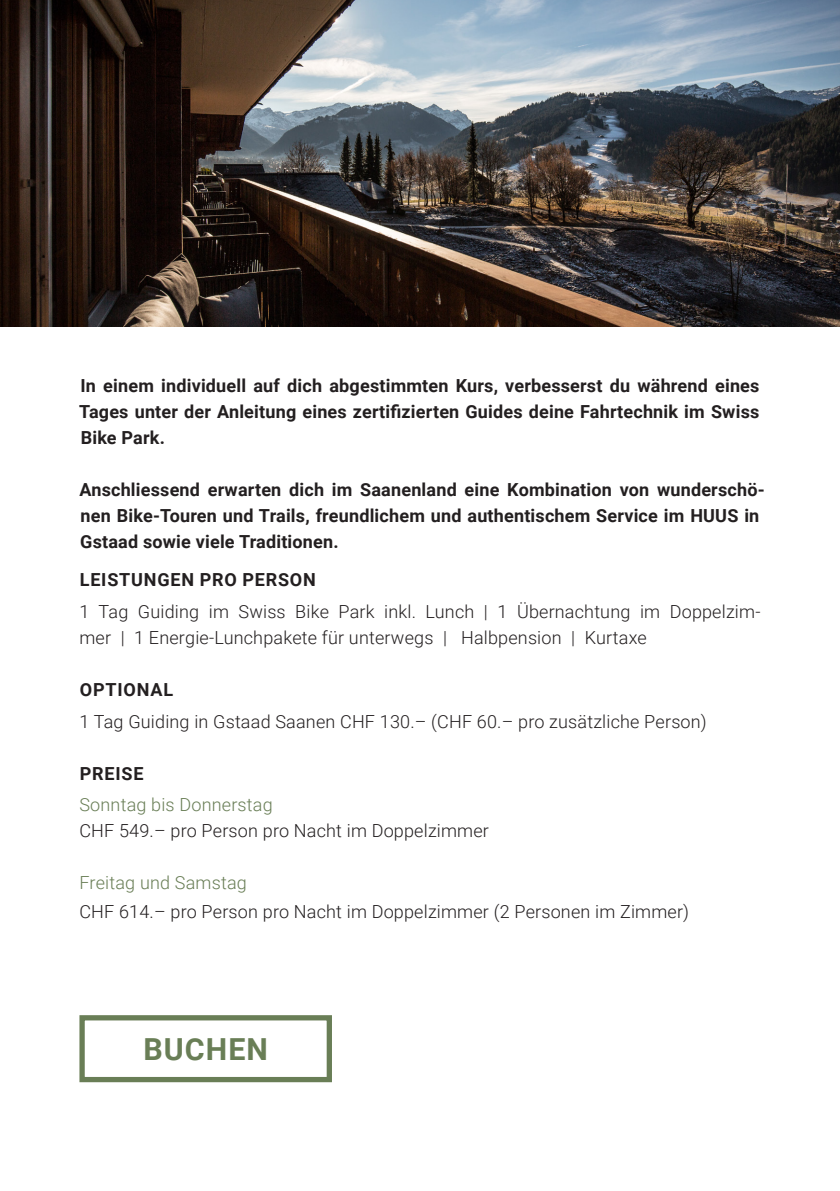
<style>
.page{position:relative;width:840px;height:1191px;background:#fff}
.page>*{position:absolute;margin:0;border:0;box-sizing:border-box;transform-origin:0 0}
.t1{font:700 30.4px "Roboto";letter-spacing:.035em;color:#697e56}
.t2{font:700 18px/26px "Roboto";letter-spacing:.01em;color:#231f20;text-align:justify}
.t3{font:300 18px/26px "Roboto";letter-spacing:.01em;color:#231f20}
.t4{font:300 18px "Roboto";letter-spacing:.01em;color:#697e56}
.t5{font:700 18px "Roboto";letter-spacing:.045em;color:#231f20}
</style>
<div class="page">
<div style="left:79px;top:1015px;width:253px;height:67px;border:5px solid #697e56"></div>
<img style="left:0;top:0;width:839px;height:326px">
<p class="t2" style="left:79px;top:371px;width:681px">In einem individuell auf dich abgestimmten Kurs, verbesserst du während eines Tages unter der Anleitung eines zertifizierten Guides deine Fahrtechnik im Swiss Bike Park.</p>
<p class="t2" style="left:79px;top:475px;width:686px;text-align:left">Anschliessend erwarten dich im Saanenland eine Kombination von wunderschö&shy;nen Bike-Touren und Trails, freundlichem und authentischem Service im HUUS in<br>Gstaad sowie viele Traditionen.</p>
<p class="t5" style="left:80px;top:567px;width:237px">LEISTUNGEN PRO PERSON</p>
<p class="t3" style="left:79px;top:598px;width:682px">1 Tag Guiding im Swiss Bike Park inkl. Lunch | 1 Übernachtung im Doppelzim&shy;mer | 1 Energie-Lunchpakete für unterwegs | Halbpension | Kurtaxe</p>
<p class="t5" style="left:80px;top:677px;width:95px">OPTIONAL</p>
<p class="t3" style="left:79px;top:707px;width:628px">1 Tag Guiding in Gstaad Saanen CHF 130.– (CHF 60.– pro zusätzliche Person)</p>
<p class="t2" style="left:80px;top:759px;width:65px">PREISE</p>
<p class="t4" style="left:79px;top:792px;width:195px">Sonntag bis Donnerstag</p>
<p class="t3" style="left:79px;top:817px;width:411px">CHF 549.– pro Person pro Nacht im Doppelzimmer</p>
<p class="t4" style="left:79px;top:870px;width:169px">Freitag und Samstag</p>
<p class="t3" style="left:79px;top:898px;width:611px">CHF 614.– pro Person pro Nacht im Doppelzimmer (2 Personen im Zimmer)</p>
<h1 class="t1" style="left:143px;top:1028px;width:126px">BUCHEN</h1>
</div>
